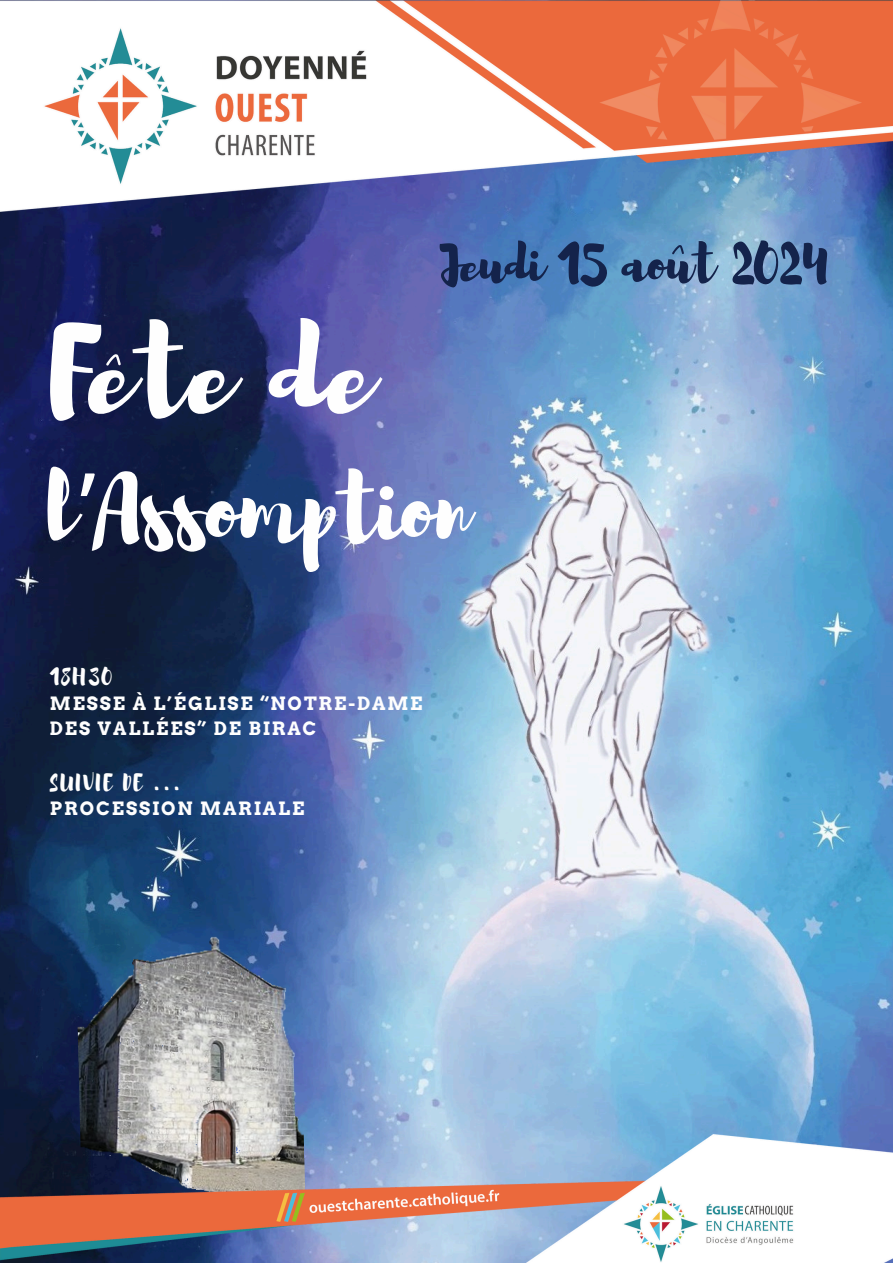
<style>
.page{position:relative;width:893px;height:1263px;background:#fff}
.page>*{position:absolute;margin:0;border:0;box-sizing:border-box;transform-origin:0 0}
.t1{font:120.68px "Brusher";letter-spacing:-.01em;color:#fefefe}
.t2{font:92.18px "Brusher";letter-spacing:-.01em;color:#fefefe}
.t3{font:64.88px "Brittany Signature";color:#fefefe}
.t4{font:52.8px "Brittany Signature";color:#14234b}
.t5{font:51.45px "Brusher";letter-spacing:-.01em;color:#14234b}
.t6{font:21.67px "Brusher";letter-spacing:.1em;color:#fefefe}
.t7{font:700 18.38px/25.3px "Arvo";letter-spacing:.1em;color:#fefefe}
.s1{font-family:"Noto Sans Gurmukhi"}
</style>
<div class="page">
<img style="left:0;top:211px;width:893px;height:923px">
<img style="left:0;top:0;width:893px;height:211px">
<img style="left:74px;top:897px;width:231px;height:237px">
<img style="left:0;top:1134px;width:893px;height:129px">
<p class="t1" style="left:50px;top:293px;width:325px">Fete de</p>
<p class="t3" style="left:103px;top:331px;width:22px">^</p>
<p class="t5" style="left:439px;top:230px;width:389px">Jeudi 15 aout 2024</p>
<p class="t4" style="left:669px;top:226px;width:19px">^</p>
<p class="t2" style="left:47px;top:449px;width:421px">l<span class="s1">’</span>Assomption</p>
<h1 class="t6" style="left:50px;top:663px;width:63px">18H30</h1>
<p class="t7" style="left:50px;top:690px;width:374px">MESSE À L’ÉGLISE “NOTRE-DAME<br>DES VALLÉES” DE BIRAC</p>
<h2 class="t6" style="left:50px;top:768px;width:132px">SUIVIE DE ...</h2>
<p class="t7" style="left:50px;top:796px;width:256px">PROCESSION MARIALE</p>
</div>
